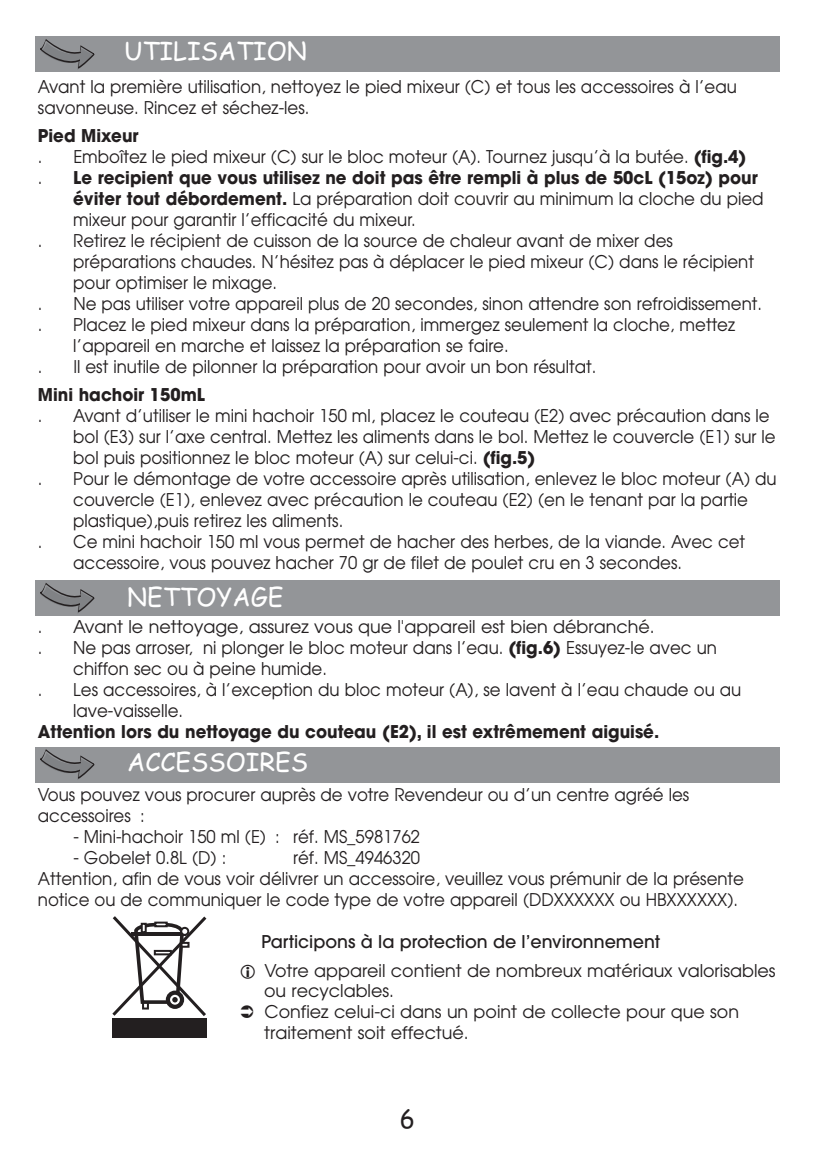
<style>
.page{position:relative;width:815px;height:1170px;background:#fff}
.page>*{position:absolute;margin:0;border:0;box-sizing:border-box;transform-origin:0 0}
.t1{font:25px "Comic Sans MS";color:#fff}
.t2{font:25px "Comic Sans MS";color:#231f20}
.t3{font:17.5px/21px "Avant Garde";color:#231f20;scale:.95 1}
.t4{font:700 17.5px/21px "Avant Garde";color:#231f20;scale:.95 1}
.t5{font:17.5px/20.8px "Avant Garde";color:#231f20}
.t6{font:500 17.5px "Avant Garde";color:#231f20}
.s1{font-weight:700}
.s2{font-weight:400}
</style>
<div class="page">
<div style="left:35px;top:746px;width:745px;height:36px;background:#939598"></div>
<svg style="left:40px;top:749px;width:54px;height:31px"></svg>
<div style="left:35px;top:580px;width:745px;height:36px;background:#939598"></div>
<svg style="left:40px;top:583px;width:54px;height:30px"></svg>
<svg style="left:112px;top:916px;width:95px;height:100px"></svg>
<div style="left:112px;top:1018px;width:95px;height:19px;background:#231f20"></div>
<div style="left:35px;top:37px;width:745px;height:35px;background:#939598"></div>
<svg style="left:40px;top:39px;width:54px;height:30px"></svg>
<h1 class="t1" style="left:124px;top:37px;width:184px">UTILISATION</h1>
<p class="t3" style="left:38px;top:76px;width:737px">Avant la première utilisation, nettoyez le pied mixeur (C) et tous les accessoires à l’eau savonneuse. Rincez et séchez-les.</p>
<p class="t4" style="left:38px;top:127px;width:107px">Pied Mixeur</p>
<p class="t3" style="left:38px;top:146px;width:6px">.</p>
<p class="t3" style="left:73px;top:146px;width:710px">Emboîtez le pied mixeur (C) sur le bloc moteur (A). Tournez jusqu’à la butée. <span class="s1">(fig.4)</span></p>
<p class="t3" style="left:38px;top:167px;width:6px">.</p>
<p class="t4" style="left:73px;top:169px;width:728px">Le recipient que vous utilisez ne doit pas être rempli à plus de 50cL (15oz) pour éviter tout débordement. <span class="s2">La préparation doit couvrir au minimum la cloche du pied mixeur pour garantir l’efficacité du mixeur.</span></p>
<p class="t3" style="left:38px;top:230px;width:6px">.</p>
<p class="t3" style="left:73px;top:230px;width:718px">Retirez le récipient de cuisson de la source de chaleur avant de mixer des préparations chaudes. N’hésitez pas à déplacer le pied mixeur (C) dans le récipient pour optimiser le mixage.</p>
<p class="t3" style="left:38px;top:293px;width:6px">.</p>
<p class="t3" style="left:73px;top:293px;width:726px">Ne pas utiliser votre appareil plus de 20 secondes, sinon attendre son refroidissement.</p>
<p class="t3" style="left:38px;top:314px;width:6px">.</p>
<p class="t3" style="left:73px;top:314px;width:698px">Placez le pied mixeur dans la préparation, immergez seulement la cloche, mettez l’appareil en marche et laissez la préparation se faire.</p>
<p class="t3" style="left:38px;top:356px;width:6px">.</p>
<p class="t3" style="left:73px;top:356px;width:552px">Il est inutile de pilonner la préparation pour avoir un bon résultat.</p>
<p class="t4" style="left:38px;top:386px;width:177px">Mini hachoir 150mL</p>
<p class="t3" style="left:38px;top:406px;width:6px">.</p>
<p class="t3" style="left:73px;top:406px;width:741px">Avant d’utiliser le mini hachoir 150 ml, placez le couteau (E2) avec précaution dans le bol (E3) sur l’axe central. Mettez les aliments dans le bol. Mettez le couvercle (E1) sur le bol puis positionnez le bloc moteur (A) sur celui-ci. <span class="s1">(fig.5)</span></p>
<p class="t3" style="left:38px;top:469px;width:6px">.</p>
<p class="t3" style="left:73px;top:469px;width:742px">Pour le démontage de votre accessoire après utilisation, enlevez le bloc moteur (A) du couvercle (E1), enlevez avec précaution le couteau (E2) (en le tenant par la partie plastique),puis retirez les aliments.</p>
<p class="t3" style="left:38px;top:532px;width:6px">.</p>
<p class="t3" style="left:73px;top:532px;width:709px">Ce mini hachoir 150 ml vous permet de hacher des herbes, de la viande. Avec cet accessoire, vous pouvez hacher 70 gr de filet de poulet cru en 3 secondes.</p>
<h1 class="t1" style="left:127px;top:583px;width:158px">NETTOYAGE</h1>
<p class="t3" style="left:38px;top:616px;width:6px">.</p>
<p class="t5" style="left:73px;top:616px;width:583px">Avant le nettoyage, assurez vous que l'appareil est bien débranché.</p>
<p class="t3" style="left:38px;top:637px;width:6px">.</p>
<p class="t3" style="left:73px;top:637px;width:679px">Ne pas arroser, ni plonger le bloc moteur dans l’eau. <span class="s1">(fig.6)</span> Essuyez-le avec un chiffon sec ou à peine humide.</p>
<p class="t3" style="left:38px;top:679px;width:6px">.</p>
<p class="t3" style="left:73px;top:679px;width:705px">Les accessoires, à l’exception du bloc moteur (A), se lavent à l’eau chaude ou au lave-vaisselle.</p>
<p class="t4" style="left:38px;top:723px;width:656px">Attention lors du nettoyage du couteau (E2), il est extrêmement aiguisé.</p>
<h1 class="t1" style="left:127px;top:748px;width:182px">ACCESSOIRES</h1>
<p class="t3" style="left:38px;top:784px;width:687px">Vous pouvez vous procurer auprès de votre Revendeur ou d’un centre agréé les accessoires :</p>
<p class="t3" style="left:73px;top:826px;width:366px">- Mini-hachoir 150 ml (E) : réf. MS_5981762</p>
<p class="t3" style="left:73px;top:847px;width:163px">- Gobelet 0.8L (D) :</p>
<p class="t3" style="left:38px;top:847px;width:745px;text-indent:255px">réf. MS_4946320<br>Attention, afin de vous voir délivrer un accessoire, veuillez vous prémunir de la présente notice ou de communiquer le code type de votre appareil (DDXXXXXX ou HBXXXXXX).</p>
<p class="t6" style="left:261px;top:934px;width:400px">Participons à la protection de l’environnement</p>
<p class="t5" style="left:264px;top:960px;width:513px">Votre appareil contient de nombreux matériaux valorisables ou recyclables.<br>Confiez celui-ci dans un point de collecte pour que son traitement soit effectué.</p>
<h1 class="t2" style="left:400px;top:1104px;width:17px">6</h1>
</div>
